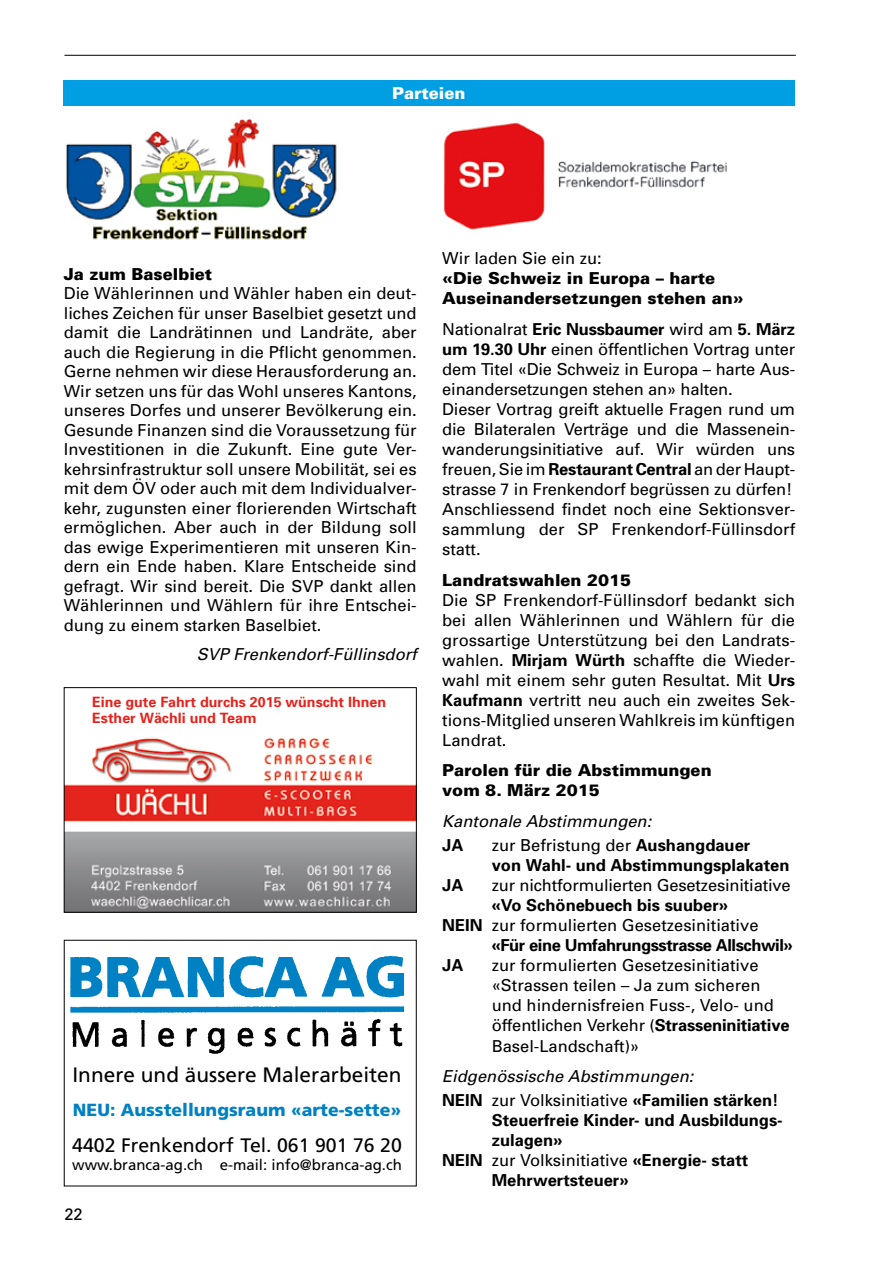
<style>
.page{position:relative;width:893px;height:1263px;background:#fff}
.page>*{position:absolute;margin:0;border:0;box-sizing:border-box;transform-origin:0 0}
.t1{font:20.85px "Frutiger";color:#000}
.t2{font:19.5px "Frutiger";color:#000}
.t3{font:900 17.55px "Frutiger";color:#0081c3}
.t4{font:16.5px/20.1px "Univers";color:#000}
.t5{font:700 16.5px/20.1px "Univers";color:#000}
.t6{font:900 16.5px/20.1px "Univers";color:#000}
.t7{font:italic 16.5px/24.3px "Univers";color:#000}
.t8{font:700 16.5px "Univers";letter-spacing:-.025em;color:#000}
.t9{font:900 16.5px "Univers";color:#fff}
.t10{font:15px "Frutiger";color:#000}
.t11{font:700 14.25px/16.5px "Univers";color:#e5231d}
.s1{font-weight:700}
.s2{font-weight:400}
.s3{font-weight:700;font-style:normal}
.s4{font-style:normal}
</style>
<div class="page">
<hr style="left:64px;top:55px;width:732px;height:1px;background:#000">
<div style="left:63px;top:81px;width:731px;height:25px;background:#009fe3"></div>
<img style="left:66px;top:119px;width:271px;height:121px">
<img style="left:443px;top:122px;width:284px;height:108px">
<img style="left:70px;top:955px;width:335px;height:99px">
<img style="left:66px;top:738px;width:349px;height:173px">
<div style="left:64px;top:687px;width:353px;height:226px;border:1px solid #000"></div>
<p class="t9" style="left:392px;top:83px;width:75px">Parteien</p>
<p class="t6" style="left:64px;top:263px;width:150px">Ja zum Baselbiet</p>
<p class="t4" style="left:64px;top:283px;width:354px;line-height:19.5px;text-align:justify">Die Wählerinnen und Wähler haben ein deut&shy;liches Zeichen für unser Baselbiet gesetzt und damit die Landrätinnen und Landräte, aber auch die Regierung in die Pflicht genommen.<br>Gerne nehmen wir diese Herausforderung an.<br>Wir setzen uns für das Wohl unseres Kantons, unseres Dorfes und unserer Bevölkerung ein.<br>Gesunde Finanzen sind die Voraussetzung für Investitionen in die Zukunft. Eine gute Ver&shy;kehrsinfrastruktur soll unsere Mobilität, sei es mit dem ÖV oder auch mit dem Individualver&shy;kehr, zugunsten einer florierenden Wirtschaft ermöglichen. Aber auch in der Bildung soll das ewige Experimentieren mit unseren Kin&shy;dern ein Ende haben. Klare Entscheide sind gefragt. Wir sind bereit. Die SVP dankt allen Wählerinnen und Wählern für ihre Entschei&shy;dung zu einem starken Baselbiet.</p>
<p class="t7" style="left:197px;top:642px;width:222px">SVP Frenkendorf-Füllinsdorf</p>
<p class="t11" style="left:92px;top:693px;width:295px">Eine gute Fahrt durchs 2015 wünscht Ihnen<br>Esther Wächli und Team</p>
<p class="t1" style="left:73px;top:1062px;width:331px">Innere und äussere Malerarbeiten</p>
<p class="t3" style="left:73px;top:1099px;width:330px">NEU: Ausstellungsraum «arte-sette»</p>
<p class="t2" style="left:72px;top:1134px;width:331px">4402 Frenkendorf Tel. 061 901 76 20</p>
<p class="t10" style="left:72px;top:1156px;width:331px">www.branca-ag.ch e-mail: info@branca-ag.ch</p>
<p class="t4" style="left:64px;top:1204px;width:20px">22</p>
<p class="t4" style="left:442px;top:248px;width:161px">Wir laden Sie ein zu:</p>
<p class="t6" style="left:442px;top:268px;width:303px">«Die Schweiz in Europa – harte<br>Auseinandersetzungen stehen an»</p>
<p class="t4" style="left:442px;top:318px;width:354px">Nationalrat <span class="s1">Eric Nussbaumer</span> wird am <span class="s1">5. März um 19.30 Uhr</span> einen öffentlichen Vortrag unter dem Titel «Die Schweiz in Europa – harte Aus&shy;einandersetzungen stehen an» halten.<br>Dieser Vortrag greift aktuelle Fragen rund um die Bilateralen Verträge und die Massenein&shy;wanderungsinitiative auf. Wir würden uns freuen, Sie im <span class="s1">Restaurant Central</span> an der Haupt&shy;strasse 7 in Frenkendorf begrüssen zu dürfen!<br>Anschliessend findet noch eine Sektionsver&shy;sammlung der SP Frenkendorf-Füllinsdorf statt.</p>
<p class="t6" style="left:442px;top:569px;width:190px">Landratswahlen 2015</p>
<p class="t4" style="left:442px;top:589px;width:354px;text-align:justify">Die SP Frenkendorf-Füllinsdorf bedankt sich bei allen Wählerinnen und Wählern für die grossartige Unterstützung bei den Landrats&shy;wahlen. <span class="s1">Mirjam Würth</span> schaffte die Wieder&shy;wahl mit einem sehr guten Resultat. Mit <span class="s1">Urs Kaufmann</span> vertritt neu auch ein zweites Sek&shy;tions-Mitglied unseren Wahlkreis im künftigen Landrat.</p>
<p class="t6" style="left:442px;top:760px;width:271px">Parolen für die Abstimmungen vom 8. März 2015</p>
<p class="t7" style="left:442px;top:808px;width:211px">Kantonale Abstimmungen:</p>
<p class="t5" style="left:442px;top:834px;width:23px">JA</p>
<p class="t5" style="left:492px;top:834px;width:299px"><span class="s2">zur Befristung der</span> Aushangdauer<br>von Wahl- und Abstimmungsplakaten</p>
<p class="t5" style="left:442px;top:875px;width:23px">JA</p>
<p class="t4" style="left:492px;top:875px;width:300px">zur nichtformulierten Gesetzesinitiative</p>
<p class="t5" style="left:492px;top:895px;width:238px">«Vo Schönebuech bis suuber»</p>
<p class="t4" style="left:442px;top:915px;width:318px"><span class="s1">NEIN</span> zur formulierten Gesetzesinitiative</p>
<p class="t8" style="left:492px;top:935px;width:303px">«Für eine Umfahrungsstrasse Allschwil»</p>
<p class="t5" style="left:442px;top:955px;width:23px">JA</p>
<p class="t4" style="left:492px;top:955px;width:299px">zur formulierten Gesetzesinitiative «Strassen teilen – Ja zum sicheren und hindernisfreien Fuss-, Velo- und öffentlichen Verkehr (<span class="s1">Strasseninitiative </span>Basel-Landschaft)»</p>
<p class="t7" style="left:442px;top:1063px;width:338px">Eidgenössische Abstimmungen:<br><span class="s3">NEIN</span> <span class="s4">zur Volksinitiative</span> <span class="s3">«Familien stärken!</span></p>
<p class="t5" style="left:492px;top:1110px;width:293px">Steuerfreie Kinder- und Ausbildungs-</p>
<p class="t5" style="left:492px;top:1130px;width:72px">zulagen»</p>
<p class="t5" style="left:442px;top:1150px;width:307px">NEIN <span class="s2">zur Volksinitiative</span> «Energie- statt</p>
<p class="t5" style="left:492px;top:1170px;width:138px">Mehrwertsteuer»</p>
</div>
